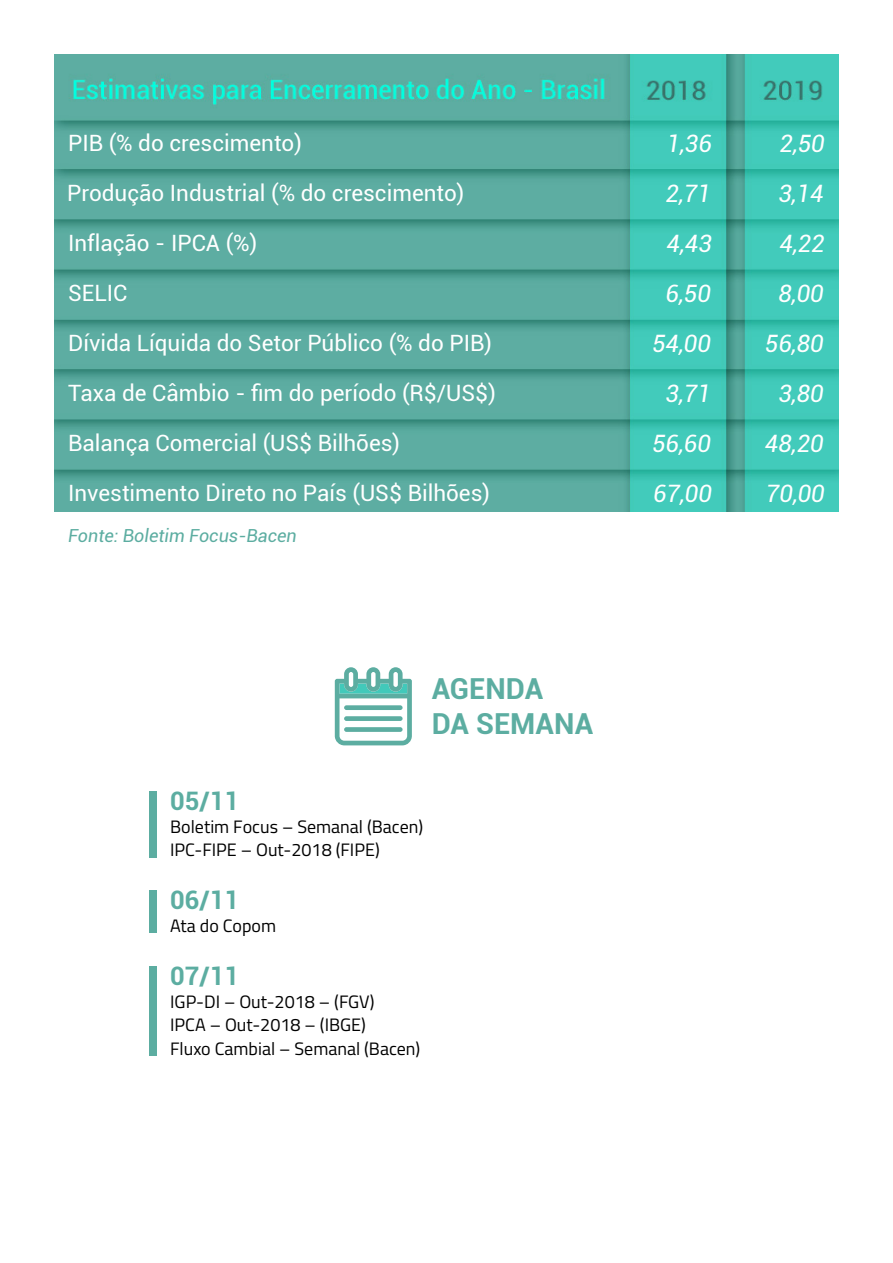
<style>
.page{position:relative;width:893px;height:1263px;background:#fff}
.page>*{position:absolute;margin:0;border:0;box-sizing:border-box;transform-origin:0 0}
.t1{font:700 28.95px/34.8px "Roboto";color:#5cada1}
.t2{font:700 25.5px "Roboto";color:#5cada1}
.t3{font:italic 24px "Roboto";color:#fff}
.t4{font:22.5px "Roboto";color:#fff}
.t5{font:18px/23.5px "Titillium";color:#000}
.t6{font:italic 18px "Roboto";color:#5cada1}
</style>
<div class="page">
<img style="left:54px;top:54px;width:785px;height:458px">
<svg style="left:335px;top:667px;width:77px;height:78px"></svg>
<div style="left:344px;top:705px;width:59px;height:5px;background:#5cada1;border-radius:2px"></div>
<div style="left:344px;top:716px;width:59px;height:5px;background:#5cada1;border-radius:2px"></div>
<div style="left:344px;top:727px;width:59px;height:5px;background:#5cada1;border-radius:2px"></div>
<div style="left:150px;top:791px;width:7px;height:66px;background:#5cada1"></div>
<div style="left:150px;top:890px;width:7px;height:43px;background:#5cada1"></div>
<div style="left:150px;top:966px;width:7px;height:90px;background:#5cada1"></div>
<p class="t4" style="left:68px;top:127px;width:235px">PIB (% do crescimento)</p>
<p class="t4" style="left:67px;top:177px;width:399px">Produção Industrial (% do crescimento)</p>
<p class="t4" style="left:68px;top:227px;width:191px">Inflação - IPCA (%)</p>
<p class="t4" style="left:68px;top:277px;width:61px">SELIC</p>
<p class="t4" style="left:68px;top:327px;width:425px">Dívida Líquida do Setor Público (% do PIB)</p>
<p class="t4" style="left:68px;top:377px;width:429px">Taxa de Câmbio - fim do período (R$/US$)</p>
<p class="t4" style="left:68px;top:427px;width:333px">Balança Comercial (US$ Bilhões)</p>
<p class="t4" style="left:68px;top:477px;width:423px">Investimento Direto no País (US$ Bilhões)</p>
<p class="t6" style="left:68px;top:523px;width:230px">Fonte: Boletim Focus-Bacen</p>
<p class="t1" style="left:432px;top:670px;width:163px">AGENDA<br>DA SEMANA</p>
<p class="t2" style="left:170px;top:783px;width:70px">05/11</p>
<p class="t5" style="left:170px;top:814px;width:255px">Boletim Focus – Semanal (Bacen)<br>IPC-FIPE – Out-2018 (FIPE)</p>
<p class="t2" style="left:170px;top:882px;width:70px">06/11</p>
<p class="t5" style="left:170px;top:913px;width:107px">Ata do Copom</p>
<p class="t2" style="left:170px;top:958px;width:70px">07/11</p>
<p class="t5" style="left:170px;top:989px;width:252px">IGP-DI – Out-2018 – (FGV)<br>IPCA – Out-2018 – (IBGE)<br>Fluxo Cambial – Semanal (Bacen)</p>
<p class="t3" style="left:667px;top:127px;width:47px">1,36</p>
<p class="t3" style="left:779px;top:127px;width:47px">2,50</p>
<p class="t3" style="left:666px;top:177px;width:47px">2,71</p>
<p class="t3" style="left:778px;top:177px;width:47px">3,14</p>
<p class="t3" style="left:667px;top:227px;width:47px">4,43</p>
<p class="t3" style="left:779px;top:227px;width:47px">4,22</p>
<p class="t3" style="left:666px;top:277px;width:47px">6,50</p>
<p class="t3" style="left:778px;top:277px;width:47px">8,00</p>
<p class="t3" style="left:652px;top:327px;width:60px">54,00</p>
<p class="t3" style="left:765px;top:327px;width:60px">56,80</p>
<p class="t3" style="left:666px;top:377px;width:47px">3,71</p>
<p class="t3" style="left:778px;top:377px;width:47px">3,80</p>
<p class="t3" style="left:652px;top:427px;width:60px">56,60</p>
<p class="t3" style="left:765px;top:427px;width:60px">48,20</p>
<p class="t3" style="left:653px;top:477px;width:60px">67,00</p>
<p class="t3" style="left:766px;top:477px;width:60px">70,00</p>
</div>
